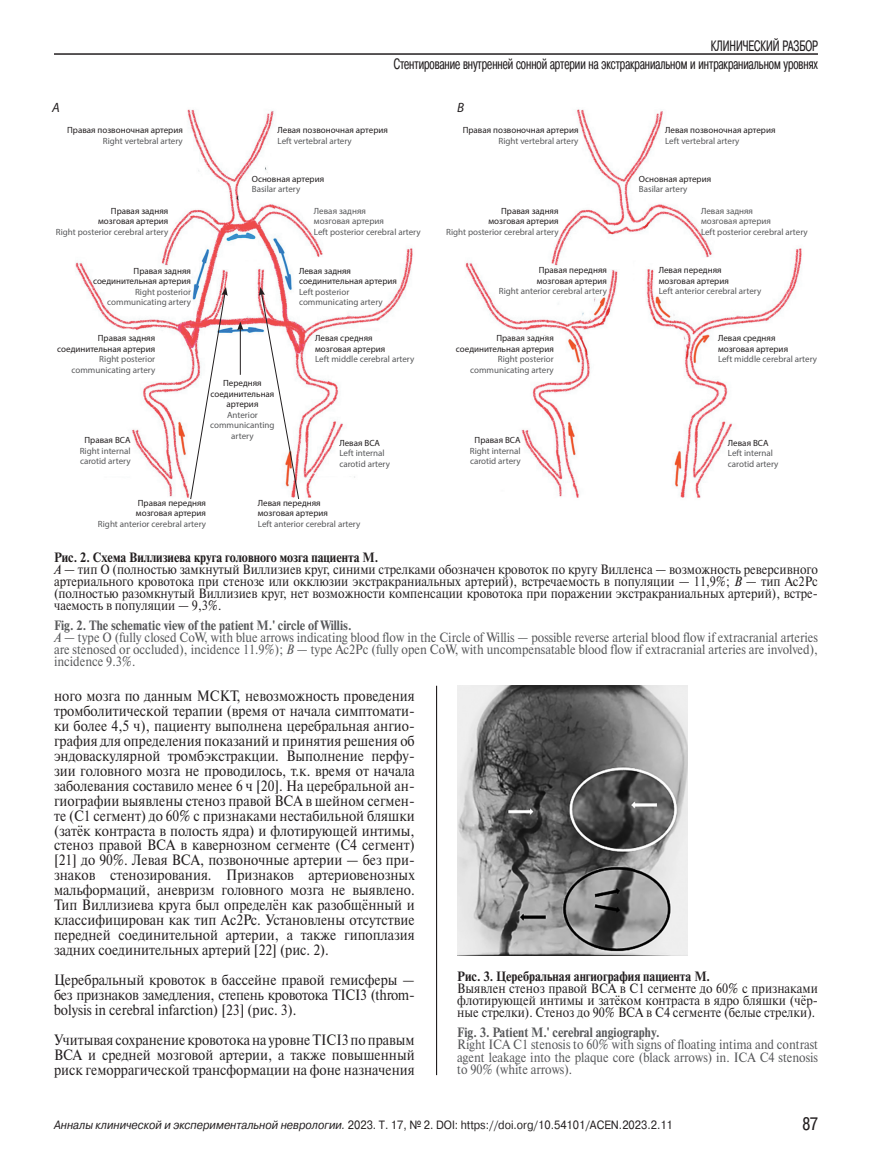
<style>
.page{position:relative;width:872px;height:1170px;background:#fff}
.page>*{position:absolute;margin:0;border:0;box-sizing:border-box;transform-origin:0 0}
.t1{font:18px "Pragmatica Cond C";color:#231f20}
.Основной_текст{font:15px/15px "Newton C";color:#231f20;text-align:justify;scale:.9 1}
.t2{font:15px/18px "Pragmatica Cond C";color:#231f20;text-align:right;scale:.8 1}
.Основной_текст-2{font:13.5px/12px "Newton C";color:#231f20;text-align:justify;scale:.9 1}
.Основной_текст-3{font:13.5px/12px "Newton C";color:#57585a;text-align:justify;scale:.9 1}
.Основной_текст-4{font:700 13.5px "Newton C";color:#231f20;scale:.9 1}
.Основной_текст-5{font:700 13.5px "Newton C";color:#57585a;scale:.9 1}
.текст_в_табл{font:italic 13.5px "Myriad Pro";color:#231f20}
.t3{font:12px "Pragmatica";color:#231f20;scale:.9 1}
.текст_в_табл-2{font:9px/10.5px "Myriad Pro";color:#57585a}
.текст_в_табл-3{font:9px/10.5px "Myriad Pro";color:#231f20}
.s1{font-style:italic}
</style>
<div class="page">
<hr style="left:54px;top:53px;width:764px;height:2px;background:#231f20">
<hr style="left:436px;top:685px;width:1px;height:389px;background:#231f20">
<img style="left:457px;top:685px;width:230px;height:270px">
<img style="left:75px;top:109px;width:727px;height:390px">
<svg style="left:190px;top:287px;width:38px;height:213px"></svg>
<svg style="left:259px;top:287px;width:40px;height:212px"></svg>
<hr style="left:240px;top:328px;width:1px;height:47px;background:#231f20">
<svg style="left:237px;top:321px;width:6px;height:9px"></svg>
<p class="t2" style="left:394px;top:36px;width:532px">КЛИНИЧЕСКИЙ РАЗБОР<br>Стентирование внутренней сонной артерии на экстракраниальном и интракраниальном уровнях</p>
<p class="текст_в_табл" style="left:52px;top:99px;width:9px">A</p>
<p class="текст_в_табл" style="left:457px;top:99px;width:9px">B</p>
<p class="текст_в_табл-3" style="left:277px;top:125px;width:112px">Левая позвоночная артерия</p>
<p class="текст_в_табл-2" style="left:277px;top:135px;width:76px">Left vertebral artery</p>
<p class="текст_в_табл-3" style="left:252px;top:173px;width:74px">Основная артерия</p>
<p class="текст_в_табл-2" style="left:252px;top:184px;width:50px">Вasilar аrtery</p>
<p class="текст_в_табл-3" style="left:67px;top:125px;width:117px">Правая позвоночная артерия</p>
<p class="текст_в_табл-2" style="left:103px;top:135px;width:81px">Right vertebral artery</p>
<p class="текст_в_табл-3" style="left:463px;top:125px;width:117px">Правая позвоночная артерия</p>
<p class="текст_в_табл-2" style="left:498px;top:135px;width:81px">Right vertebral artery</p>
<p class="текст_в_табл-3" style="left:665px;top:125px;width:112px">Левая позвоночная артерия</p>
<p class="текст_в_табл-2" style="left:665px;top:135px;width:76px">Left vertebral artery</p>
<p class="текст_в_табл-3" style="left:639px;top:173px;width:74px">Основная артерия</p>
<p class="текст_в_табл-2" style="left:639px;top:184px;width:50px">Вasilar аrtery</p>
<p class="текст_в_табл-3" style="left:98px;top:205px;width:72px;text-align:right">Правая задняя мозговая артерия</p>
<p class="текст_в_табл-2" style="left:56px;top:226px;width:114px">Right posterior cerebral artery</p>
<p class="текст_в_табл-3" style="left:93px;top:265px;width:99px;text-align:right">Правая задняя соединительная артерия</p>
<p class="текст_в_табл-2" style="left:107px;top:286px;width:85px;text-align:right">Right posterior communicating artery</p>
<p class="текст_в_табл-2" style="left:314px;top:205px;width:72px">Левая задняя мозговая артерия</p>
<p class="текст_в_табл-2" style="left:314px;top:226px;width:108px">Left posterior cerebral artery</p>
<p class="текст_в_табл-3" style="left:299px;top:265px;width:99px">Левая задняя соединительная артерия</p>
<p class="текст_в_табл-2" style="left:299px;top:286px;width:85px">Left posterior communicating artery</p>
<p class="текст_в_табл-3" style="left:488px;top:205px;width:72px;text-align:right">Правая задняя мозговая артерия</p>
<p class="текст_в_табл-2" style="left:446px;top:226px;width:114px">Right posterior cerebral artery</p>
<p class="текст_в_табл-3" style="left:537px;top:265px;width:72px">Правая передняя мозговая артерия</p>
<p class="текст_в_табл-2" style="left:499px;top:286px;width:110px">Right anterior cerebral artery</p>
<p class="текст_в_табл-2" style="left:701px;top:205px;width:72px">Левая задняя мозговая артерия</p>
<p class="текст_в_табл-2" style="left:701px;top:226px;width:108px">Left posterior cerebral artery</p>
<p class="текст_в_табл-3" style="left:659px;top:265px;width:72px">Левая передняя мозговая артерия</p>
<p class="текст_в_табл-2" style="left:659px;top:286px;width:104px">Left anterior cerebral artery</p>
<p class="текст_в_табл-3" style="left:57px;top:332px;width:99px;text-align:right">Правая задняя соединительная артерия</p>
<p class="текст_в_табл-2" style="left:72px;top:353px;width:85px;text-align:right">Right posterior communicating artery</p>
<p class="текст_в_табл-3" style="left:315px;top:332px;width:72px">Левая средняя мозговая артерия</p>
<p class="текст_в_табл-2" style="left:315px;top:353px;width:101px">Left middle cerebral artery</p>
<p class="текст_в_табл-3" style="left:456px;top:332px;width:99px;text-align:right">Правая задняя соединительная артерия</p>
<p class="текст_в_табл-2" style="left:470px;top:353px;width:85px;text-align:right">Right posterior communicating artery</p>
<p class="текст_в_табл-3" style="left:718px;top:332px;width:72px">Левая средняя мозговая артерия</p>
<p class="текст_в_табл-2" style="left:718px;top:353px;width:101px">Left middle cerebral artery</p>
<p class="текст_в_табл-3" style="left:84px;top:434px;width:48px">Правая ВСА</p>
<p class="текст_в_табл-2" style="left:80px;top:445px;width:52px">Right internal carotid artery</p>
<p class="текст_в_табл-3" style="left:210px;top:377px;width:65px;text-align:center">Передняя соединительная артерия</p>
<p class="текст_в_табл-2" style="left:210px;top:409px;width:66px;text-align:center">Anterior communicanting artery</p>
<p class="текст_в_табл-3" style="left:339px;top:437px;width:42px">Левая ВСА</p>
<p class="текст_в_табл-2" style="left:339px;top:448px;width:52px">Left internal carotid artery</p>
<p class="текст_в_табл-3" style="left:474px;top:434px;width:48px">Правая ВСА</p>
<p class="текст_в_табл-2" style="left:470px;top:445px;width:52px">Right internal carotid artery</p>
<p class="текст_в_табл-3" style="left:728px;top:437px;width:42px">Левая ВСА</p>
<p class="текст_в_табл-2" style="left:728px;top:448px;width:52px">Left internal carotid artery</p>
<p class="текст_в_табл-3" style="left:136px;top:497px;width:72px">Правая передняя мозговая артерия</p>
<p class="текст_в_табл-2" style="left:98px;top:518px;width:110px">Right anterior cerebral artery</p>
<p class="текст_в_табл-3" style="left:258px;top:497px;width:72px">Левая передняя мозговая артерия</p>
<p class="текст_в_табл-2" style="left:258px;top:518px;width:104px">Left anterior cerebral artery</p>
<p class="Основной_текст-4" style="left:54px;top:549px;width:362px">Рис. 2. Схема Виллизиева круга головного мозга пациента М.</p>
<p class="Основной_текст-2" style="left:54px;top:563px;width:850px"><span class="s1">А</span> — тип О (полностью замкнутый Виллизиев круг, синими стрелками обозначен кровоток по кругу Вилленса — возможность реверсивного артериального кровотока при стенозе или окклюзии экстракраниальных артерий), встречаемость в популяции — 11,9%; <span class="s1">В</span> — тип Ас2Рс (полностью разомкнутый Виллизиев круг, нет возможности компенсации кровотока при поражении экстракраниальных артерий), встре&shy;чаемость в популяции — 9,3%.</p>
<p class="Основной_текст-5" style="left:54px;top:618px;width:332px">Fig. 2. The schematic view of the patient M.' circle of Willis.</p>
<p class="Основной_текст-3" style="left:54px;top:631px;width:850px"><span class="s1">А</span> — type O (fully closed CoW, with blue arrows indicating blood flow in the Circle of Willis — possible reverse arterial blood flow if extracranial arteries are stenosed or occluded), incidence 11.9%); <span class="s1">В</span> — type Ас2Рс (fully open CoW, with uncompensatable blood flow if extracranial arteries are involved), incidence 9.3%.</p>
<p class="Основной_текст" style="left:54px;top:688px;width:402px">ного мозга по данным МСКТ, невозможность проведения тромболитической терапии (время от начала симптомати&shy;ки более 4,5 ч), пациенту выполнена церебральная ангио&shy;графия для определения показаний и принятия решения об эндоваскулярной тромбэкстракции. Выполнение перфу&shy;зии головного мозга не проводилось, т.к. время от начала заболевания составило менее 6 ч [20]. На церебральной ан&shy;гиографии выявлены стеноз правой ВСА в шейном сегмен&shy;те (С1 сегмент) до 60% с признаками нестабильной бляшки (затёк контраста в полость ядра) и флотирующей интимы, стеноз правой ВСА в кавернозном сегменте (С4 сегмент) [21] до 90%. Левая ВСА, позвоночные артерии — без при&shy;знаков стенозирования. Признаков артериовенозных мальформаций, аневризм головного мозга не выявлено.<br>Тип Виллизиева круга был определён как разобщённый и классифицирован как тип Ac2Pc. Установлены отсутствие передней соединительной артерии, а также гипоплазия задних соединительных артерий [22] (рис. 2).</p>
<p class="Основной_текст" style="left:54px;top:972px;width:402px">Церебральный кровоток в бассейне правой гемисферы — без признаков замедления, степень кровотока TICI3 (throm&shy;bolysis in cerebral infarction) [23] (рис. 3).</p>
<p class="Основной_текст" style="left:54px;top:1032px;width:402px">Учитывая сохранение кровотока на уровне TICI3 по правым ВСА и средней мозговой артерии, а также повышенный риск геморрагической трансформации на фоне назначения</p>
<p class="Основной_текст-4" style="left:457px;top:968px;width:282px">Рис. 3. Церебральная ангиография пациента М.</p>
<p class="Основной_текст-2" style="left:457px;top:982px;width:402px">Выявлен стеноз правой ВСА в С1 сегменте до 60% с признаками флотирующей интимы и затёком контраста в ядро бляшки (чёр&shy;ные стрелки). Стеноз до 90% ВСА в С4 сегменте (белые стрелки).</p>
<p class="Основной_текст-5" style="left:457px;top:1025px;width:226px">Fig. 3. Patient M.' cerebral angiography.</p>
<p class="Основной_текст-3" style="left:457px;top:1038px;width:402px">Right ICA C1 stenosis to 60% with signs of floating intima and contrast agent leakage into the plaque core (black arrows) in. ICA C4 stenosis to 90% (white arrows).</p>
<p class="t3" style="left:54px;top:1117px;width:689px"><span class="s1">Анналы клинической и экспериментальной неврологии.</span> 2023. Т. 17, № 2. DOI: https://doi.org/10.54101/ACEN.2023.2.11</p>
<p class="t1" style="left:802px;top:1113px;width:17px">87</p>
</div>
